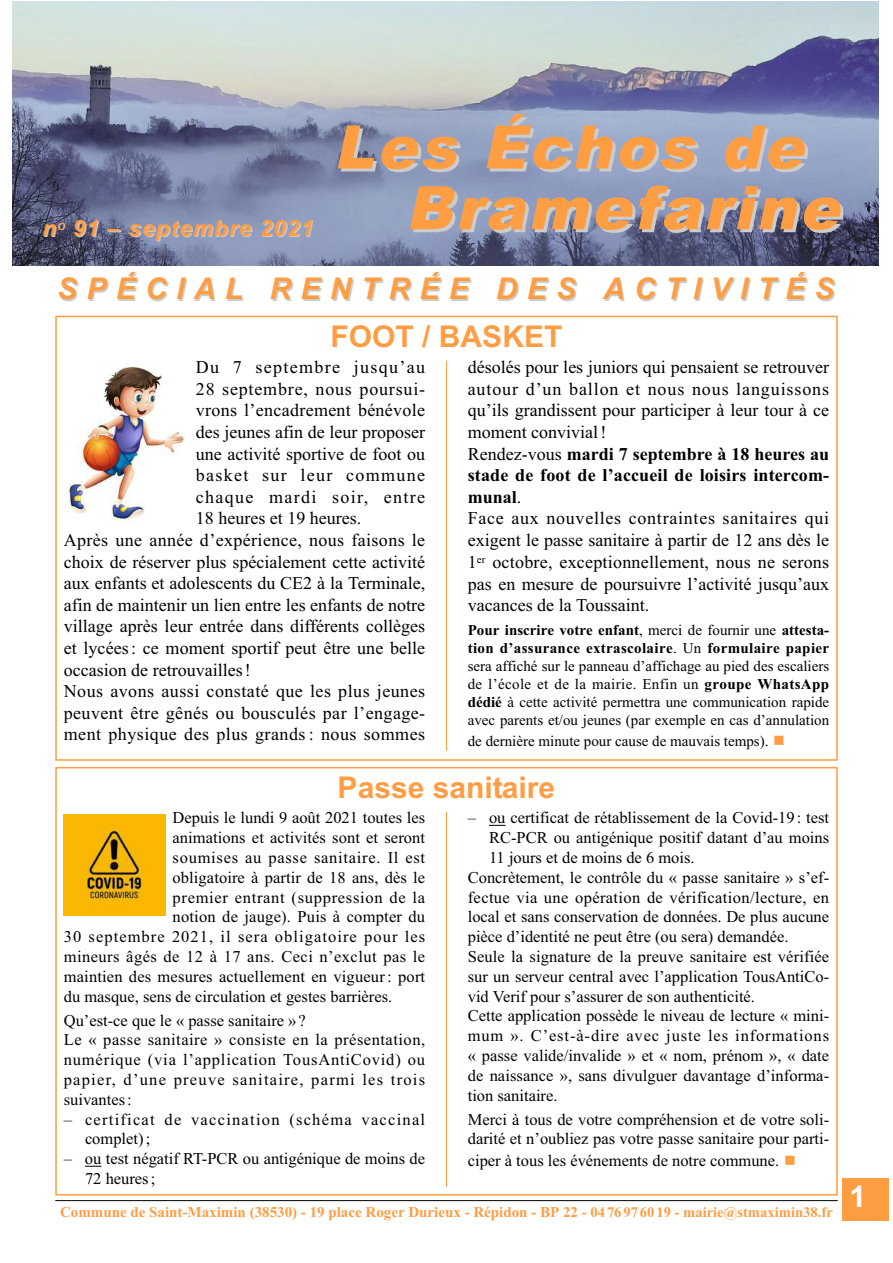
<style>
.page{position:relative;width:893px;height:1263px;background:#fff}
.page>*{position:absolute;margin:0;border:0;box-sizing:border-box;transform-origin:0 0}
.t1{font:italic 900 60px "Arial";color:#ff9d43}
.t2{font:italic 700 30px "Arial";letter-spacing:.31em;color:#ff9d43}
.t3{font:700 30px "Arial";color:#ff9d43}
.t4{font:700 30px "Arial";color:#fff}
.t5{font:italic 700 22.5px "Arial";letter-spacing:.05em;color:#ff9d43}
.t6{font:18px/21.6px "Times New Roman";color:#000}
.t7{font:18px "Times New Roman";letter-spacing:.025em;color:#000}
.t8{font:18px "Times New Roman";letter-spacing:.02em;color:#000}
.t9{font:18px "Times New Roman";letter-spacing:.075em;color:#000}
.t10{font:18px "Times New Roman";letter-spacing:.045em;color:#000}
.t11{font:16.5px/19.8px "Times New Roman";color:#000}
.t12{font:16.5px/19.8px "Times New Roman";letter-spacing:.05em;color:#000}
.t13{font:16.5px "Times New Roman";letter-spacing:.025em;color:#000}
.t14{font:16.5px/19.8px "Times New Roman";letter-spacing:.075em;color:#000}
.t15{font:16.5px "Times New Roman";letter-spacing:.055em;color:#000}
.t16{font:16.5px "Times New Roman";letter-spacing:.065em;color:#000}
.t17{font:16.5px "Times New Roman";letter-spacing:.045em;color:#000}
.t18{font:16.5px "Times New Roman";letter-spacing:.04em;color:#000}
.t19{font:15px/18px "Times New Roman";color:#000;text-align:justify}
.t20{font:700 15px "Times New Roman";color:#ff9d43}
.s1{font-weight:700}
.s2{color:#ff9d43}
.s3{font-size:14.7px}
</style>
<div class="page">
<div style="left:55px;top:316px;width:783px;height:445px;border:2px solid #ff9d43"></div>
<img style="left:13px;top:1px;width:866px;height:264px">
<hr style="left:446px;top:361px;width:1px;height:390px;background:#ff9d43">
<img style="left:66px;top:366px;width:121px;height:156px">
<hr style="left:55px;top:1200px;width:783px;height:1px;background:#000">
<div style="left:55px;top:767px;width:783px;height:428px;border:2px solid #ff9d43"></div>
<svg style="left:85px;top:1166px;width:17px;height:1px"></svg>
<svg style="left:489px;top:825px;width:16px;height:1px"></svg>
<hr style="left:446px;top:812px;width:1px;height:375px;background:#ff9d43">
<img style="left:64px;top:814px;width:101px;height:101px">
<div style="left:842px;top:1178px;width:47px;height:42px;background:#ff9d43"></div>
<h3 class="t5" style="left:43px;top:215px;width:272px">n<sup>o</sup> 91 – septembre 2021</h3>
<h1 class="t1" style="left:333px;top:113px;width:489px">Les Échos de</h1>
<h1 class="t1" style="left:405px;top:173px;width:453px">Bramefarine</h1>
<h2 class="t2" style="left:57px;top:271px;width:779px">SPÉCIAL RENTRÉE DES ACTIVITÉS</h2>
<h2 class="t3" style="left:331px;top:319px;width:233px">FOOT / BASKET</h2>
<p class="t9" style="left:196px;top:356px;width:231px">Du 7 septembre jusqu’au</p>
<p class="t10" style="left:196px;top:378px;width:231px">28 septembre, nous poursui-</p>
<p class="t8" style="left:196px;top:400px;width:231px">vrons l’encadrement bénévole</p>
<p class="t6" style="left:196px;top:421px;width:231px">des jeunes afin de leur proposer</p>
<p class="t6" style="left:196px;top:442px;width:231px">une activité sportive de foot ou</p>
<p class="t9" style="left:196px;top:464px;width:231px">basket sur leur commune</p>
<p class="t9" style="left:196px;top:486px;width:231px">chaque mardi soir, entre</p>
<p class="t6" style="left:196px;top:507px;width:167px">18 heures et 19 heures.</p>
<p class="t8" style="left:64px;top:529px;width:363px">Après une année d’expérience, nous faisons le</p>
<p class="t6" style="left:64px;top:550px;width:363px">choix de réserver plus spécialement cette activité</p>
<p class="t6" style="left:64px;top:572px;width:363px">aux enfants et adolescents du CE2 à la Terminale,</p>
<p class="t6" style="left:64px;top:594px;width:363px">afin de maintenir un lien entre les enfants de notre</p>
<p class="t6" style="left:64px;top:615px;width:363px">village après leur entrée dans différents collèges</p>
<p class="t6" style="left:64px;top:637px;width:363px">et lycées: ce moment sportif peut être une belle</p>
<p class="t6" style="left:64px;top:658px;width:189px">occasion de retrouvailles!</p>
<p class="t7" style="left:64px;top:680px;width:363px">Nous avons aussi constaté que les plus jeunes</p>
<p class="t7" style="left:64px;top:702px;width:363px">peuvent être gênés ou bousculés par l’engage-</p>
<p class="t7" style="left:64px;top:724px;width:363px">ment physique des plus grands: nous sommes</p>
<p class="t6" style="left:468px;top:356px;width:363px">désolés pour les juniors qui pensaient se retrouver autour d’un ballon et nous nous languissons qu’ils grandissent pour participer à leur tour à ce moment convivial!<br>Rendez-vous <span class="s1">mardi 7 septembre à 18 heures au stade de foot de l’accueil de loisirs intercom&shy;munal</span>.<br>Face aux nouvelles contraintes sanitaires qui exigent le passe sanitaire à partir de 12 ans dès le 1<sup>er</sup> octobre, exceptionnellement, nous ne serons pas en mesure de poursuivre l’activité jusqu’aux vacances de la Toussaint.</p>
<p class="t19" style="left:468px;top:621px;width:363px"><span class="s1">Pour inscrire votre enfant</span>, merci de fournir une <span class="s1">attesta&shy;tion d’assurance extrascolaire</span>. Un <span class="s1">formulaire papier </span>sera affiché sur le panneau d’affichage au pied des escaliers de l’école et de la mairie. Enfin un <span class="s1">groupe WhatsApp dédié</span> à cette activité permettra une communication rapide avec parents et/ou jeunes (par exemple en cas d’annulation</p>
<p class="t19" style="left:468px;top:731px;width:319px">de dernière minute pour cause de mauvais temps). <span class="s2">■</span></p>
<h2 class="t3" style="left:338px;top:770px;width:219px">Passe sanitaire</h2>
<p class="t11" style="left:173px;top:808px;width:254px">Depuis le lundi 9 août 2021 toutes les</p>
<p class="t11" style="left:173px;top:827px;width:254px">animations et activités sont et seront</p>
<p class="t17" style="left:173px;top:848px;width:254px">soumises au passe sanitaire. Il est</p>
<p class="t11" style="left:173px;top:867px;width:254px">obligatoire à partir de 18 ans, dès le</p>
<p class="t18" style="left:173px;top:887px;width:254px">premier entrant (suppression de la</p>
<p class="t11" style="left:173px;top:907px;width:254px">notion de jauge). Puis à compter du</p>
<p class="t16" style="left:64px;top:927px;width:363px">30 septembre 2021, il sera obligatoire pour les</p>
<p class="t13" style="left:64px;top:947px;width:363px">mineurs âgés de 12 à 17 ans. Ceci n’exclut pas le</p>
<p class="t11" style="left:64px;top:966px;width:363px">maintien des mesures actuellement en vigueur: port</p>
<p class="t11" style="left:64px;top:986px;width:330px">du masque, sens de circulation et gestes barrières.</p>
<p class="t12" style="left:64px;top:1010px;width:363px">Qu’est-ce que le « passe sanitaire »?<br>Le « passe sanitaire » consiste en la présentation, numérique (via l’application TousAntiCovid) ou papier, d’une preuve sanitaire, parmi les trois suivantes:</p>
<p class="t14" style="left:85px;top:1109px;width:342px;text-indent:-21px">– certificat de vaccination (schéma vaccinal complet);</p>
<p class="t11" style="left:85px;top:1149px;width:342px;text-indent:-21px">– ou test négatif RT-PCR ou antigénique de moins de<br>72 heures;</p>
<p class="t11" style="left:468px;top:808px;width:363px">– ou certificat de rétablissement de la Covid-19 : test</p>
<p class="t11" style="left:489px;top:827px;width:342px">RC-PCR ou antigénique positif datant d’au moins</p>
<p class="t11" style="left:489px;top:847px;width:207px">11 jours et de moins de 6 mois.</p>
<p class="t11" style="left:468px;top:867px;width:363px">Concrètement, le contrôle du « passe sanitaire » s’ef-</p>
<p class="t13" style="left:468px;top:887px;width:363px">fectue via une opération de vérification/lecture, en</p>
<p class="t11" style="left:468px;top:907px;width:363px">local et sans conservation de données. De plus aucune</p>
<p class="t11" style="left:468px;top:926px;width:322px">pièce d’identité ne peut être (ou sera) demandée.</p>
<p class="t11" style="left:468px;top:946px;width:363px">Seule la signature de la preuve sanitaire est vérifiée</p>
<p class="t11" style="left:468px;top:966px;width:363px">sur un serveur central avec l’application TousAntiCo-</p>
<p class="t11" style="left:468px;top:986px;width:289px">vid Verif pour s’assurer de son authenticité.</p>
<p class="t11" style="left:468px;top:1006px;width:363px">Cette application possède le niveau de lecture « mini-</p>
<p class="t15" style="left:468px;top:1026px;width:363px">mum ». C’est-à-dire avec juste les informations</p>
<p class="t11" style="left:468px;top:1045px;width:363px">« passe valide/invalide » et « nom, prénom », « date</p>
<p class="t11" style="left:468px;top:1065px;width:363px">de naissance », sans divulguer davantage d’informa-</p>
<p class="t11" style="left:468px;top:1085px;width:91px">tion sanitaire.</p>
<p class="t11" style="left:468px;top:1109px;width:363px">Merci à tous de votre compréhension et de votre soli&shy;darité et n’oubliez pas votre passe sanitaire pour parti-</p>
<p class="t11" style="left:468px;top:1150px;width:330px">ciper à tous les événements de notre commune. <span class="s2">■</span></p>
<p class="t20" style="left:60px;top:1203px;width:774px">Commune de Saint-Maximin (38530) - 19 place Roger Durieux - Répidon - BP 22 - <span class="s3">047697 60 19 - mairie@stmaximin38.fr</span></p>
<h2 class="t4" style="left:849px;top:1179px;width:18px">1</h2>
</div>
